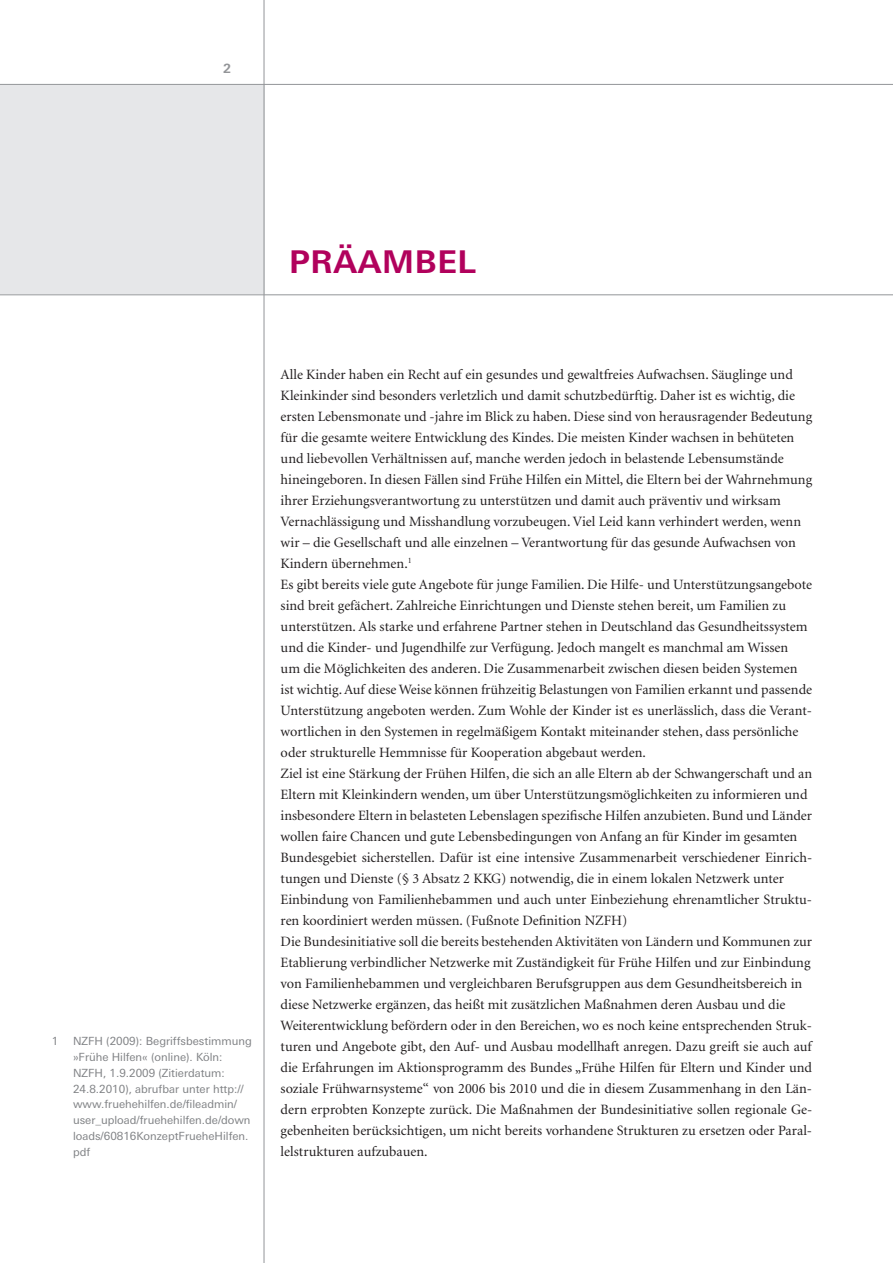
<style>
.page{position:relative;width:893px;height:1263px;background:#fff}
.page>*{position:absolute;margin:0;border:0;box-sizing:border-box;transform-origin:0 0}
.t1{font:700 31.35px "Linotype Univers Basic";color:#b1015c}
.t2{font:14.25px/21px "Minion";color:#231f20}
.t3{font:700 12.75px "Linotype Univers Basic";color:#939598}
.t4{font:11.25px/15.8px "Linotype Univers Basic";color:#808285}
</style>
<div class="page">
<hr style="left:0;top:294px;width:893px;height:1px;background:#939598">
<hr style="left:0;top:84px;width:893px;height:1px;background:#939598">
<div style="left:0;top:85px;width:264px;height:209px;background:#e6e7e9"></div>
<hr style="left:264px;top:0;width:1px;height:1263px;background:#939598">
<p class="t3" style="left:223px;top:61px;width:10px">2</p>
<h1 class="t1" style="left:289px;top:243px;width:188px">PRÄAMBEL</h1>
<p class="t4" style="left:52px;top:1033px;width:8px">1</p>
<p class="t4" style="left:73px;top:1033px;width:180px">NZFH (2009): Begriffsbestimmung »Frühe Hilfen« (online). Köln:<br>NZFH, 1.9.2009 (Zitierdatum:<br>24.8.2010), abrufbar unter http:// www.fruehehilfen.de/fileadmin/ user_upload/fruehehilfen.de/down loads/60816KonzeptFrueheHilfen. pdf</p>
<p class="t2" style="left:281px;top:364px;width:533px">Alle Kinder haben ein Recht auf ein gesundes und gewaltfreies Aufwachsen. Säuglinge und Kleinkinder sind besonders verletzlich und damit schutzbedürftig. Daher ist es wichtig, die ersten Lebensmonate und -jahre im Blick zu haben. Diese sind von herausragender Bedeutung für die gesamte weitere Entwicklung des Kindes. Die meisten Kinder wachsen in behüteten und liebevollen Verhältnissen auf, manche werden jedoch in belastende Lebensumstände hineingeboren. In diesen Fällen sind Frühe Hilfen ein Mittel, die Eltern bei der Wahrnehmung ihrer Erziehungsverantwortung zu unterstützen und damit auch präventiv und wirksam Vernachlässigung und Misshandlung vorzubeugen. Viel Leid kann verhindert werden, wenn wir – die Gesellschaft und alle einzelnen – Verantwortung für das gesunde Aufwachsen von Kindern übernehmen.<sup>1<br></sup>Es gibt bereits viele gute Angebote für junge Familien. Die Hilfe- und Unterstützungsangebote sind breit gefächert. Zahlreiche Einrichtungen und Dienste stehen bereit, um Familien zu unterstützen. Als starke und erfahrene Partner stehen in Deutschland das Gesundheitssystem und die Kinder- und Jugendhilfe zur Verfügung. Jedoch mangelt es manchmal am Wissen<br>um die Möglichkeiten des anderen. Die Zusammenarbeit zwischen diesen beiden Systemen ist wichtig. Auf diese Weise können frühzeitig Belastungen von Familien erkannt und passende Unterstützung angeboten werden. Zum Wohle der Kinder ist es unerlässlich, dass die Verant&shy;wortlichen in den Systemen in regelmäßigem Kontakt miteinander stehen, dass persönliche oder strukturelle Hemmnisse für Kooperation abgebaut werden.<br>Ziel ist eine Stärkung der Frühen Hilfen, die sich an alle Eltern ab der Schwangerschaft und an Eltern mit Kleinkindern wenden, um über Unterstützungsmöglichkeiten zu informieren und insbesondere Eltern in belasteten Lebenslagen spezifische Hilfen anzubieten. Bund und Länder wollen faire Chancen und gute Lebensbedingungen von Anfang an für Kinder im gesamten Bundesgebiet sicherstellen. Dafür ist eine intensive Zusammenarbeit verschiedener Einrich&shy;tungen und Dienste (§ 3 Absatz 2 KKG) notwendig, die in einem lokalen Netzwerk unter Einbindung von Familienhebammen und auch unter Einbeziehung ehrenamtlicher Struktu&shy;ren koordiniert werden müssen. (Fußnote Definition NZFH)<br>Die Bundesinitiative soll die bereits bestehenden Aktivitäten von Ländern und Kommunen zur Etablierung verbindlicher Netzwerke mit Zuständigkeit für Frühe Hilfen und zur Einbindung von Familienhebammen und vergleichbaren Berufsgruppen aus dem Gesundheitsbereich in diese Netzwerke ergänzen, das heißt mit zusätzlichen Maßnahmen deren Ausbau und die Weiterentwicklung befördern oder in den Bereichen, wo es noch keine entsprechenden Struk&shy;turen und Angebote gibt, den Auf- und Ausbau modellhaft anregen. Dazu greift sie auch auf die Erfahrungen im Aktionsprogramm des Bundes „Frühe Hilfen für Eltern und Kinder und soziale Frühwarnsysteme“ von 2006 bis 2010 und die in diesem Zusammenhang in den Län&shy;dern erprobten Konzepte zurück. Die Maßnahmen der Bundesinitiative sollen regionale Ge&shy;gebenheiten berücksichtigen, um nicht bereits vorhandene Strukturen zu ersetzen oder Paral&shy;lelstrukturen aufzubauen.</p>
</div>
